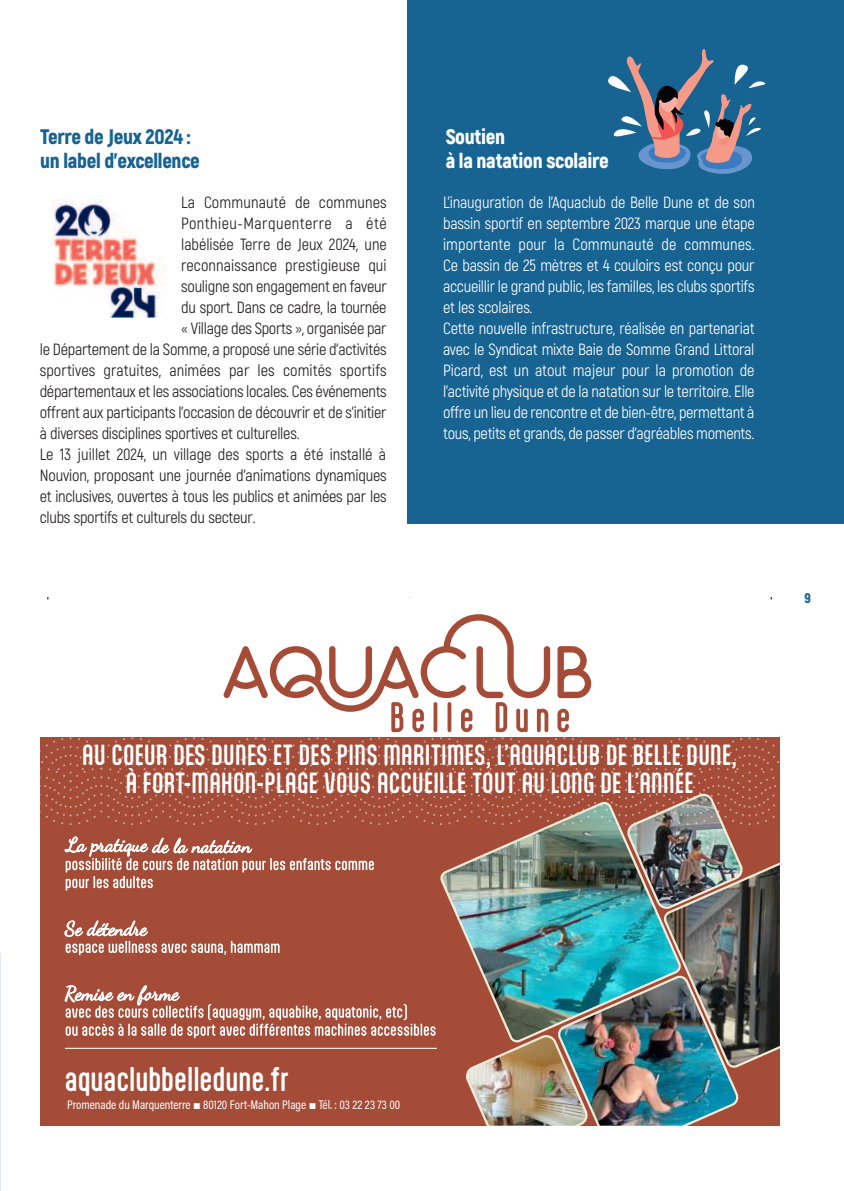
<style>
.page{position:relative;width:844px;height:1191px;background:#fff}
.page>*{position:absolute;margin:0;border:0;box-sizing:border-box;transform-origin:0 0}
.t1{font:500 29.22px "Aptly";color:#fff}
.t2{font:500 24.68px/27.7px "Aptly";letter-spacing:.01em;color:#fff;text-align:center}
.t3{font:900 21px/24.5px "Akrobat";letter-spacing:-.015em;color:#176392}
.t4{font:900 21px/24.5px "Akrobat";letter-spacing:-.015em;color:#fff}
.t5{font:16.28px/21px "Akrobat";letter-spacing:-.015em;color:#fff}
.t6{font:16.28px "Akrobat";letter-spacing:-.015em;color:#231f20}
.t7{font:16.28px "Akrobat";letter-spacing:.005em;color:#231f20}
.t8{font:16.28px "Akrobat";letter-spacing:.03em;color:#231f20}
.t9{font:16.28px "Akrobat";letter-spacing:.01em;color:#231f20}
.t10{font:900 14px "Akrobat";color:#176392}
.t11{font:12.6px "Acumin Pro Cond";color:#fff}
.s1{font-family:"Arial"}
</style>
<div class="page">
<div style="left:407px;top:0;width:436px;height:523px;background:#176392"></div>
<img style="left:52px;top:199px;width:112px;height:118px">
<svg style="left:608px;top:49px;width:158px;height:125px"></svg>
<img style="left:40px;top:614px;width:740px;height:512px">
<p class="t3" style="left:40px;top:124px;width:161px">Terre de Jeux 2024 : un label d'excellence</p>
<p class="t4" style="left:445px;top:124px;width:164px">Soutien<br>à la natation scolaire</p>
<p class="t9" style="left:181px;top:194px;width:207px">La Communauté de communes</p>
<p class="t8" style="left:181px;top:215px;width:207px">Ponthieu-Marquenterre a été</p>
<p class="t6" style="left:181px;top:236px;width:207px">labélisée Terre de Jeux 2024, une</p>
<p class="t7" style="left:181px;top:257px;width:207px">reconnaissance prestigieuse qui</p>
<p class="t6" style="left:181px;top:278px;width:207px">souligne son engagement en faveur</p>
<p class="t6" style="left:181px;top:299px;width:207px">du sport. Dans ce cadre, la tournée</p>
<p class="t6" style="left:181px;top:320px;width:207px">« Village des Sports », organisée par</p>
<p class="t6" style="left:40px;top:341px;width:348px">le Département de la Somme, a proposé une série d'activités</p>
<p class="t7" style="left:40px;top:362px;width:348px">sportives gratuites, animées par les comités sportifs</p>
<p class="t6" style="left:40px;top:383px;width:348px">départementaux et les associations locales. Ces événements</p>
<p class="t6" style="left:40px;top:404px;width:348px">offrent aux participants l'occasion de découvrir et de s'initier</p>
<p class="t6" style="left:40px;top:425px;width:261px">à diverses disciplines sportives et culturelles.</p>
<p class="t6" style="left:40px;top:446px;width:348px">Le 13 juillet 2024, un village des sports a été installé à</p>
<p class="t6" style="left:40px;top:467px;width:348px">Nouvion, proposant une journée d'animations dynamiques</p>
<p class="t6" style="left:40px;top:488px;width:348px">et inclusives, ouvertes à tous les publics et animées par les</p>
<p class="t6" style="left:40px;top:509px;width:217px">clubs sportifs et culturels du secteur.</p>
<p class="t5" style="left:443px;top:192px;width:313px">L’inauguration de l’Aquaclub de Belle Dune et de son bassin sportif en septembre 2023 marque une étape importante pour la Communauté de communes.<br>Ce bassin de 25 mètres et 4 couloirs est conçu pour accueillir le grand public, les familles, les clubs sportifs et les scolaires.<br>Cette nouvelle infrastructure, réalisée en partenariat avec le Syndicat mixte Baie de Somme Grand Littoral Picard, est un atout majeur pour la promotion de l’activité physique et de la natation sur le territoire. Elle offre un lieu de rencontre et de bien-être, permettant à tous, petits et grands, de passer d'agréables moments.</p>
<p class="t10" style="left:804px;top:590px;width:8px">9</p>
<h2 class="t2" style="left:82px;top:741px;width:656px">AU COEUR DES DUNES ET DES PINS MARITIMES, L’AQUACLUB DE BELLE DUNE,<br>À FORT-MAHON-PLAGE VOUS ACCUEILLE TOUT AU LONG DE L’ANNÉE</h2>
<h1 class="t1" style="left:65px;top:1060px;width:226px">aquaclubbelledune.fr</h1>
<p class="t11" style="left:67px;top:1099px;width:334px">Promenade du Marquenterre <span class="s1">■</span> 80120 Fort-Mahon Plage <span class="s1">■</span> Tél. : 03 22 23 73 00</p>
</div>
